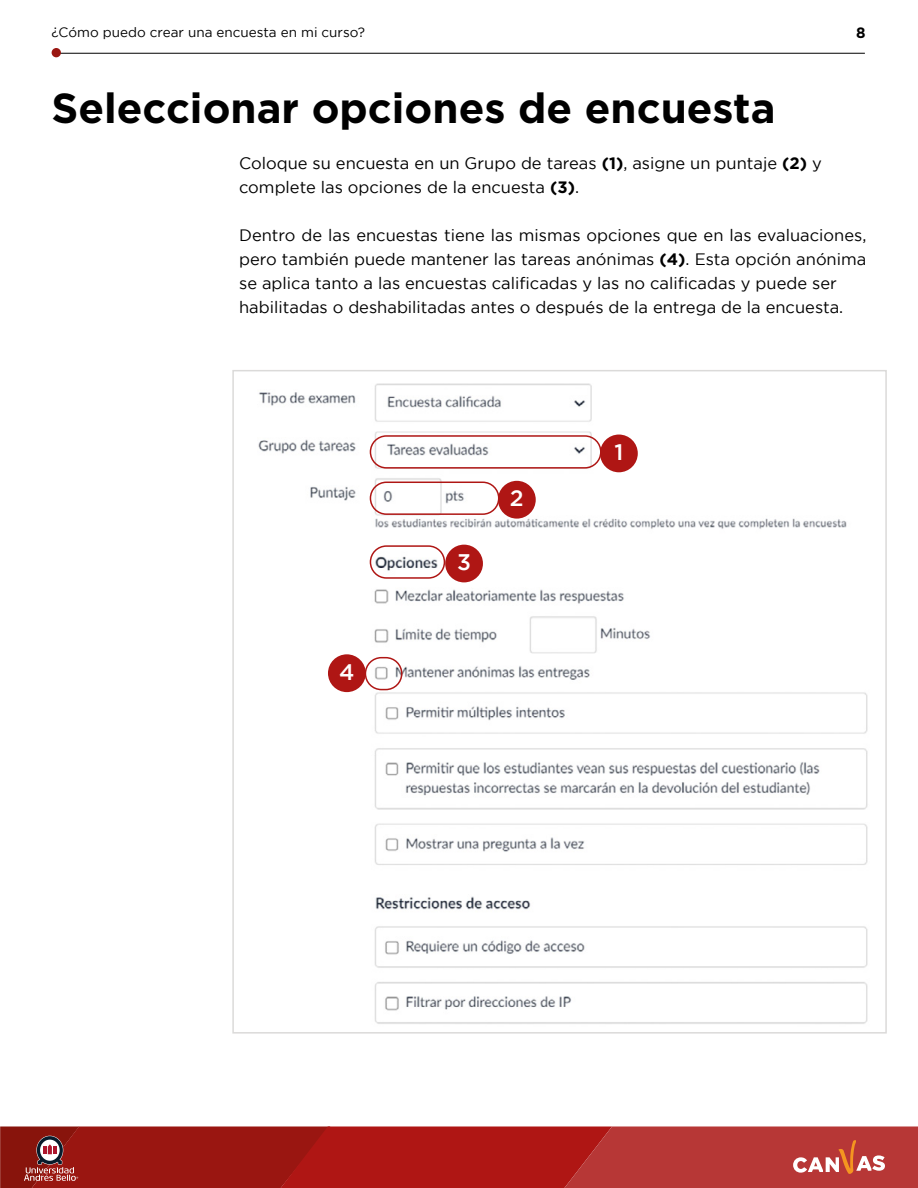
<style>
.page{position:relative;width:918px;height:1188px;background:#fff}
.page>*{position:absolute;margin:0;border:0;box-sizing:border-box;transform-origin:0 0}
.t1{font:700 42px "Gotham";color:#000}
.t2{font:500 22.5px "Gotham";color:#fff}
.t3{font:16.5px/24px "Gotham";color:#000}
.t4{font:700 15px "Gotham";color:#000}
.t5{font:13.5px "Gotham";color:#000}
.s1{font-weight:700}
</style>
<div class="page">
<svg style="left:0;top:1126px;width:918px;height:62px;background:#ab2825"></svg>
<hr style="left:52px;top:53px;width:813px;height:1px;background:#000">
<div style="left:52px;top:48px;width:9px;height:9px;background:#9a1611;border-radius:50%"></div>
<img style="left:258px;top:383px;width:610px;height:641px">
<div style="left:600px;top:435px;width:38px;height:37px;background:#af1614;border-radius:50%"></div>
<div style="left:370px;top:435px;width:232px;height:34px;border:2px solid #af1614;border-radius:16px"></div>
<div style="left:498px;top:481px;width:38px;height:38px;background:#af1614;border-radius:50%"></div>
<div style="left:445px;top:545px;width:38px;height:37px;background:#af1614;border-radius:50%"></div>
<div style="left:328px;top:654px;width:38px;height:38px;background:#af1614;border-radius:50%"></div>
<div style="left:370px;top:482px;width:129px;height:33px;border:2px solid #af1614;border-radius:16px"></div>
<div style="left:370px;top:545px;width:75px;height:34px;border:2px solid #af1614;border-radius:16px"></div>
<div style="left:365px;top:657px;width:37px;height:33px;border:2px solid #af1614;border-radius:16px"></div>
<p class="t5" style="left:52px;top:24px;width:315px">¿Cómo puedo crear una encuesta en mi curso?</p>
<p class="t4" style="left:856px;top:23px;width:11px">8</p>
<h1 class="t1" style="left:52px;top:80px;width:725px">Seleccionar opciones de encuesta</h1>
<p class="t3" style="left:239px;top:151px;width:584px">Coloque su encuesta en un Grupo de tareas <span class="s1">(1)</span>, asigne un puntaje <span class="s1">(2)</span> y complete las opciones de la encuesta <span class="s1">(3)</span>.</p>
<p class="t3" style="left:239px;top:223px;width:629px">Dentro de las encuestas tiene las mismas opciones que en las evaluaciones, pero también puede mantener las tareas anónimas <span class="s1">(4)</span>. Esta opción anónima se aplica tanto a las encuestas calificadas y las no calificadas y puede ser habilitadas o deshabilitadas antes o después de la entrega de la encuesta.</p>
<h2 class="t2" style="left:339px;top:659px;width:17px">4</h2>
<h2 class="t2" style="left:457px;top:549px;width:15px">3</h2>
<h2 class="t2" style="left:510px;top:486px;width:15px">2</h2>
<h2 class="t2" style="left:614px;top:439px;width:10px">1</h2>
</div>
